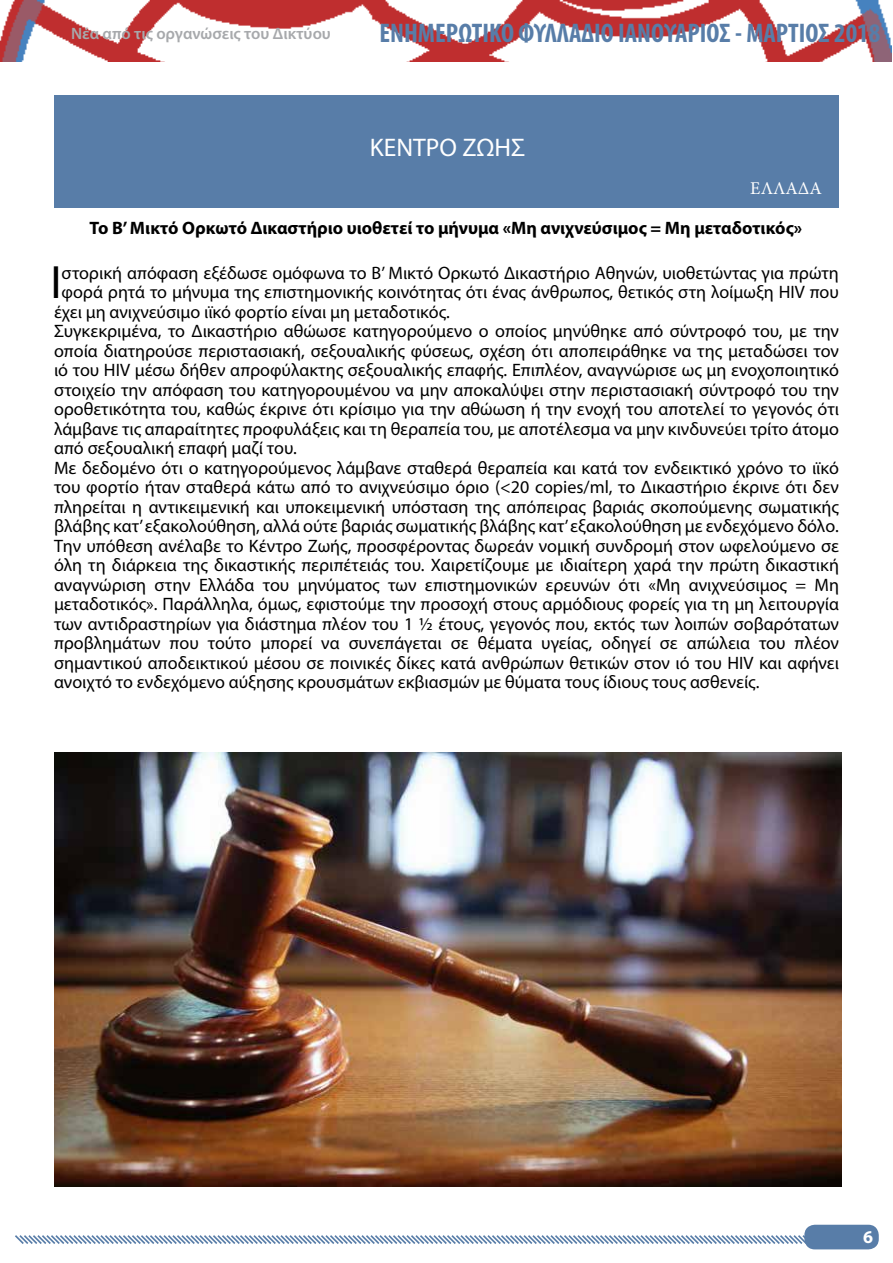
<style>
.page{position:relative;width:893px;height:1263px;background:#fff}
.page>*{position:absolute;margin:0;border:0;box-sizing:border-box;transform-origin:0 0}
.t1{font:46.95px "Myriad Pro";color:#000}
.t2{font:700 condensed 27px "Myriad Pro";color:#587da8}
.t3{font:25.5px "Myriad Pro";color:#fff}
.t4{font:18px/19.5px "Myriad Pro";color:#000}
.t5{font:700 18px "Myriad Pro";color:#000}
.t6{font:18px "Minion Pro";color:#fff}
.t7{font:700 18px "Myriad Pro";color:#fff}
.t8{font:600 16.5px "Myriad Pro";color:#a7a9ac}
</style>
<div class="page">
<svg style="left:15px;top:1235px;width:792px;height:11px"></svg>
<div style="left:804px;top:1225px;width:75px;height:24px;background:#587da8;border-radius:11px"></div>
<img style="left:0;top:0;width:891px;height:62px">
<div style="left:54px;top:96px;width:785px;height:112px;background:#587da8"></div>
<img style="left:54px;top:752px;width:788px;height:434px">
<p class="t8" style="left:71px;top:23px;width:261px">Νέα από τις οργανώσεις του Δικτύου</p>
<h2 class="t2" style="left:379px;top:16px;width:502px">ΕΝΗΜΕΡΩΤΙΚΟ ΦΥΛΛΑΔΙΟ ΙΑΝΟΥΑΡΙΟΣ - ΜΑΡΤΙΟΣ 2018</h2>
<h3 class="t3" style="left:370px;top:132px;width:157px">ΚΕΝΤΡΟ ΖΩΗΣ</h3>
<p class="t6" style="left:750px;top:176px;width:73px">ΕΛΛΑΔΑ</p>
<p class="t5" style="left:90px;top:217px;width:714px">Τo Β’Μικτό Ορκωτό Δικαστήριο υιοθετεί το μήνυμα «Μη ανιχνεύσιμος = Μη μεταδοτικός«</p>
<h1 class="t1" style="left:50px;top:254px;width:13px">Ι</h1>
<p class="t4" style="left:62px;top:263px;width:779px">στορική απόφαση εξέδωσε ομόφωνα το Β’ Μικτό Ορκωτό Δικαστήριο Αθηνών, υιοθετώντας για πρώτη</p>
<p class="t4" style="left:62px;top:282px;width:779px">φορά ρητά το μήνυμα της επιστημονικής κοινότητας ότι ένας άνθρωπος, θετικός στη λοίμωξη HIV που</p>
<p class="t4" style="left:54px;top:302px;width:397px">έχει μη ανιχνεύσιμο ιϊκό φορτίο είναι μη μεταδοτικός.</p>
<p class="t4" style="left:54px;top:321px;width:786px">Συγκεκριμένα, το Δικαστήριο αθώωσε κατηγορούμενο ο οποίος μηνύθηκε από σύντροφό του, με την</p>
<p class="t4" style="left:54px;top:341px;width:786px">οποία διατηρούσε περιστασιακή, σεξουαλικής φύσεως, σχέση ότι αποπειράθηκε να της μεταδώσει τον</p>
<p class="t4" style="left:54px;top:360px;width:786px">ιό του HIV μέσω δήθεν απροφύλακτης σεξουαλικής επαφής. Επιπλέον, αναγνώρισε ως μη ενοχοποιητικό</p>
<p class="t4" style="left:54px;top:380px;width:786px">στοιχείο την απόφαση του κατηγορουμένου να μην αποκαλύψει στην περιστασιακή σύντροφό του την</p>
<p class="t4" style="left:54px;top:399px;width:786px">οροθετικότητα του, καθώς έκρινε ότι κρίσιμο για την αθώωση ή την ενοχή του αποτελεί το γεγονός ότι</p>
<p class="t4" style="left:54px;top:419px;width:786px">λάμβανε τις απαραίτητες προφυλάξεις και τη θεραπεία του, με αποτέλεσμα να μην κινδυνεύει τρίτο άτομο</p>
<p class="t4" style="left:54px;top:438px;width:244px">από σεξουαλική επαφή μαζί του.</p>
<p class="t4" style="left:54px;top:458px;width:786px">Με δεδομένο ότι ο κατηγορούμενος λάμβανε σταθερά θεραπεία και κατά τον ενδεικτικό χρόνο το ιϊκό</p>
<p class="t4" style="left:54px;top:477px;width:786px">του φορτίο ήταν σταθερά κάτω από το ανιχνεύσιμο όριο (&lt;20 copies/ml, το Δικαστήριο έκρινε ότι δεν</p>
<p class="t4" style="left:54px;top:497px;width:786px">πληρείται η αντικειμενική και υποκειμενική υπόσταση της απόπειρας βαριάς σκοπούμενης σωματικής</p>
<p class="t4" style="left:54px;top:516px;width:786px">βλάβης κατ’εξακολούθηση, αλλά ούτε βαριάς σωματικής βλάβης κατ’εξακολούθηση με ενδεχόμενο δόλο.</p>
<p class="t4" style="left:54px;top:536px;width:786px">Την υπόθεση ανέλαβε το Κέντρο Ζωής, προσφέροντας δωρεάν νομική συνδρομή στον ωφελούμενο σε</p>
<p class="t4" style="left:54px;top:555px;width:786px">όλη τη διάρκεια της δικαστικής περιπέτειάς του. Χαιρετίζουμε με ιδιαίτερη χαρά την πρώτη δικαστική</p>
<p class="t4" style="left:815px;top:575px;width:26px">Μη</p>
<p class="t4" style="left:199px;top:575px;width:57px">Ελλάδα</p>
<p class="t4" style="left:298px;top:575px;width:84px">μηνύματος</p>
<p class="t4" style="left:689px;top:575px;width:100px">ανιχνεύσιμος</p>
<p class="t4" style="left:54px;top:575px;width:94px">αναγνώριση</p>
<p class="t4" style="left:54px;top:594px;width:786px">μεταδοτικός .» Παράλληλα, όμως, εφιστούμε την προσοχή στους αρμόδιους φορείς για τη μη λειτουργία</p>
<p class="t4" style="left:54px;top:614px;width:786px">των αντιδραστηρίων για διάστημα πλέον του 1 ½ έτους, γεγονός που, εκτός των λοιπών σοβαρότατων</p>
<p class="t4" style="left:795px;top:633px;width:46px">πλέον</p>
<p class="t4" style="left:425px;top:575px;width:114px">επιστημονικών</p>
<p class="t4" style="left:545px;top:575px;width:66px">ερευνών</p>
<p class="t4" style="left:619px;top:575px;width:23px">ότι</p>
<p class="t4" style="left:648px;top:575px;width:34px">«Μη</p>
<p class="t4" style="left:155px;top:575px;width:38px">στην</p>
<p class="t4" style="left:263px;top:575px;width:28px">του</p>
<p class="t4" style="left:388px;top:575px;width:30px">των</p>
<p class="t4" style="left:795px;top:575px;width:12px">=</p>
<p class="t4" style="left:54px;top:633px;width:786px">προβλημάτων<br>σημαντικού αποδεικτικού μέσου σε ποινικές δίκες κατά ανθρώπων θετικών στον ιό του HIV και αφήνει ανοιχτό το ενδεχόμενο αύξησης κρουσμάτων εκβιασμών με θύματα τους ίδιους τους ασθενείς.</p>
<p class="t4" style="left:478px;top:633px;width:56px">θέματα</p>
<p class="t4" style="left:601px;top:633px;width:51px">οδηγεί</p>
<p class="t4" style="left:687px;top:633px;width:65px">απώλεια</p>
<p class="t4" style="left:208px;top:633px;width:45px">τούτο</p>
<p class="t4" style="left:260px;top:633px;width:53px">μπορεί</p>
<p class="t4" style="left:541px;top:633px;width:52px">υγείας,</p>
<p class="t4" style="left:349px;top:633px;width:95px">συνεπάγεται</p>
<p class="t4" style="left:170px;top:633px;width:31px">που</p>
<p class="t4" style="left:321px;top:633px;width:20px">να</p>
<p class="t4" style="left:451px;top:633px;width:19px">σε</p>
<p class="t4" style="left:660px;top:633px;width:19px">σε</p>
<p class="t4" style="left:759px;top:633px;width:28px">του</p>
<p class="t7" style="left:856px;top:1225px;width:18px">76</p>
</div>
